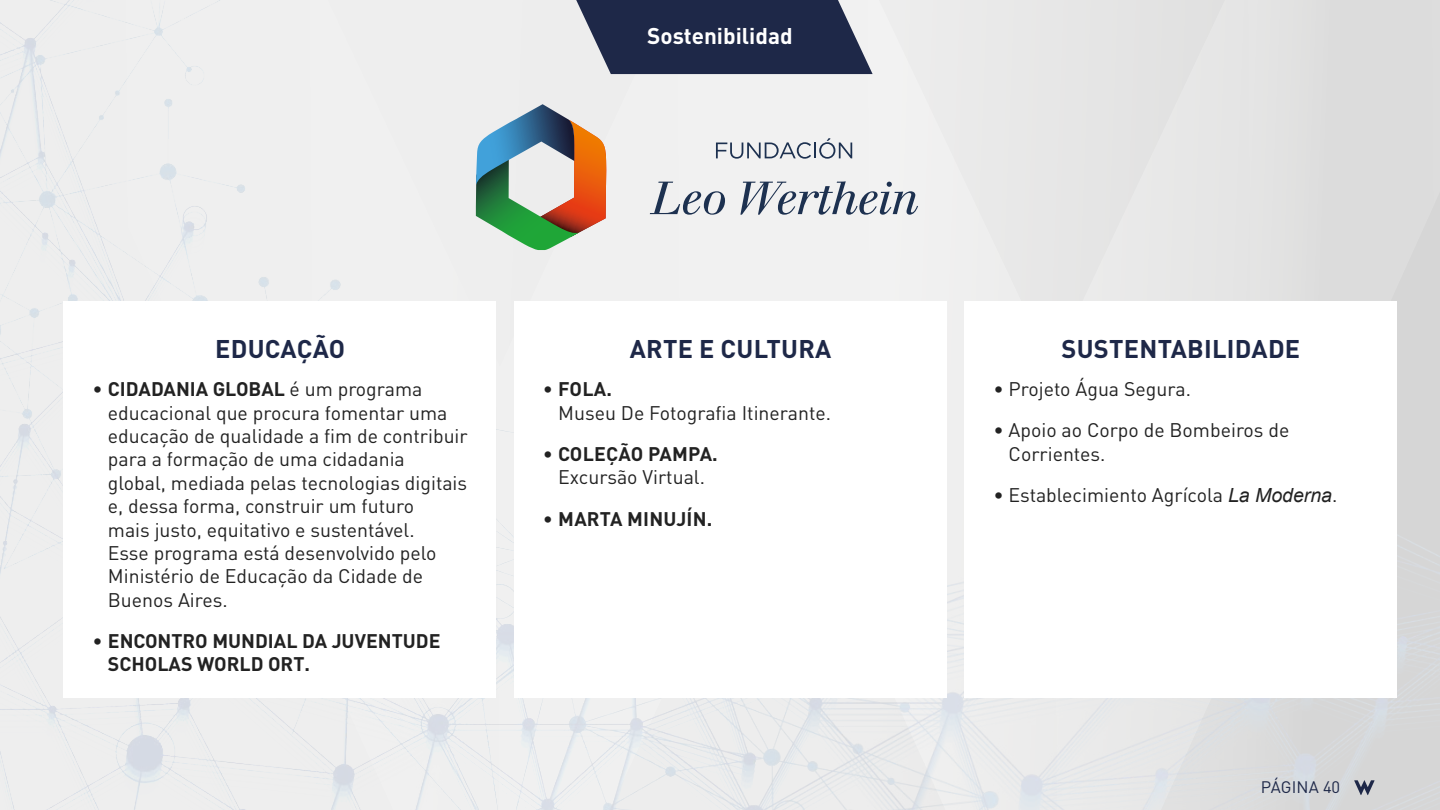
<style>
.page{position:relative;width:1440px;height:810px;background:#fff}
.page>*{position:absolute;margin:0;border:0;box-sizing:border-box;transform-origin:0 0}
.t1{font:700 25.35px "DIN Pro";letter-spacing:.01em;color:#1e2848}
.t2{font:700 22.5px "DIN Pro";color:#fff}
.t3{font:19.5px/23.4px "DIN Pro";color:#222}
.t4{font:700 19.5px/23.4px "DIN Pro";color:#222}
.t5{font:16.5px "DIN Pro";letter-spacing:.005em;color:#1e2848}
.s1{font-weight:700}
.s2{font-family:"Arial";font-style:italic}
</style>
<div class="page">
<img style="left:0;top:0;width:1440px;height:810px">
<svg style="left:526px;top:0;width:347px;height:74px"></svg>
<svg style="left:1354px;top:780px;width:21px;height:15px"></svg>
<svg style="left:476px;top:104px;width:130px;height:146px"></svg>
<svg style="left:650px;top:182px;width:75px;height:33px"></svg>
<svg style="left:740px;top:181px;width:178px;height:34px"></svg>
<svg style="left:716px;top:138px;width:136px;height:21px"></svg>
<div style="left:64px;top:302px;width:432px;height:396px;background:#fff"></div>
<div style="left:514px;top:302px;width:432px;height:396px;background:#fff"></div>
<div style="left:964px;top:302px;width:433px;height:396px;background:#fff"></div>
<p class="t2" style="left:647px;top:20px;width:147px">Sostenibilidad</p>
<p class="t1" style="left:215px;top:331px;width:131px">EDUCAÇÃO</p>
<p class="t1" style="left:630px;top:331px;width:203px">ARTE E CULTURA</p>
<p class="t1" style="left:1062px;top:331px;width:240px">SUSTENTABILIDADE</p>
<p class="t3" style="left:108px;top:377px;width:361px;text-indent:-15px"><span class="s1">• CIDADANIA GLOBAL</span> é um programa educacional que procura fomentar uma educação de qualidade a fim de contribuir para a formação de uma cidadania global, mediada pelas tecnologias digitais e, dessa forma, construir um futuro<br>mais justo, equitativo e sustentável.<br>Esse programa está desenvolvido pelo Ministério de Educação da Cidade de Buenos Aires.</p>
<p class="t4" style="left:108px;top:629px;width:334px;text-indent:-15px">• ENCONTRO MUNDIAL DA JUVENTUDE<br>SCHOLAS WORLD ORT.</p>
<p class="t3" style="left:993px;top:377px;width:199px">• Projeto Água Segura.</p>
<p class="t3" style="left:1009px;top:418px;width:282px;text-indent:-15px">• Apoio ao Corpo de Bombeiros de<br>Corrientes.</p>
<p class="t3" style="left:993px;top:483px;width:346px">• Establecimiento Agrícola <span class="s2">La Moderna</span>.</p>
<p class="t4" style="left:543px;top:377px;width:70px">• FOLA.</p>
<p class="t3" style="left:558px;top:400px;width:274px">Museu De Fotografia Itinerante.</p>
<p class="t4" style="left:543px;top:441px;width:176px">• COLEÇÃO PAMPA.</p>
<p class="t3" style="left:558px;top:465px;width:148px">Excursão Virtual.</p>
<p class="t4" style="left:543px;top:506px;width:171px">• MARTA MINUJÍN.</p>
<p class="t5" style="left:1261px;top:776px;width:81px">PÁGINA 40</p>
</div>
